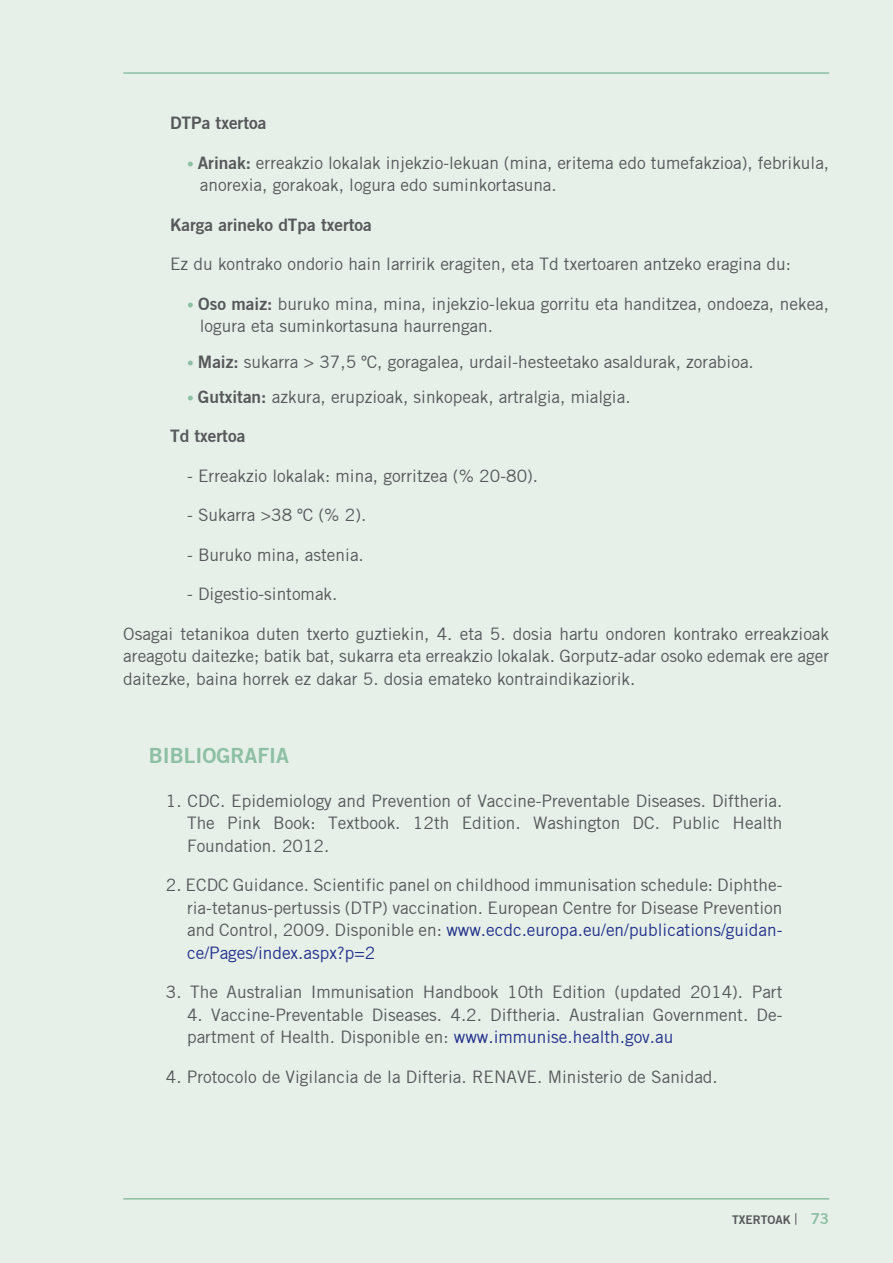
<style>
.page{position:relative;width:893px;height:1263px;background:#e6f0e9}
.page>*{position:absolute;margin:0;border:0;box-sizing:border-box;transform-origin:0 0}
.t1{font:21px "Trade Gothic Bold Two";color:#8dbfa4}
.t2{font:17.25px/22.5px "Trade Gothic";color:#57585a}
.t3{font:17.25px "Trade Gothic Bold Two";color:#57585a}
.t4{font:15.15px "Trade Gothic Bold Two";color:#8dbfa4}
.t5{font:12px "Trade Gothic Bold Two";color:#57585a}
.s1{font-size:13.5px;color:#8dbfa4}
.s2{font-family:"Trade Gothic Bold Two"}
.s3{color:#24318b}
</style>
<div class="page">
<hr style="left:123px;top:72px;width:706px;height:2px;background:#8dbfa4">
<svg style="left:795px;top:1213px;width:1px;height:12px"></svg>
<hr style="left:123px;top:1198px;width:706px;height:1px;background:#8dbfa4">
<p class="t3" style="left:170px;top:112px;width:98px">DTPa txertoa</p>
<p class="t2" style="left:200px;top:151px;width:631px;text-indent:-13px"><span class="s1">•</span> <span class="s2">Arinak:</span> erreakzio lokalak injekzio-lekuan (mina, eritema edo tumefakzioa), febrikula, anorexia, gorakoak, logura edo suminkortasuna.</p>
<p class="t3" style="left:170px;top:214px;width:203px">Karga arineko dTpa txertoa</p>
<p class="t2" style="left:170px;top:253px;width:622px">Ez du kontrako ondorio hain larririk eragiten, eta Td txertoaren antzeko eragina du:</p>
<p class="t2" style="left:200px;top:292px;width:631px;text-indent:-13px"><span class="s1">•</span> <span class="s2">Oso maiz:</span> buruko mina, mina, injekzio-lekua gorritu eta handitzea, ondoeza, nekea, logura eta suminkortasuna haurrengan.</p>
<p class="t2" style="left:187px;top:350px;width:568px"><span class="s1">•</span> <span class="s2">Maiz:</span> sukarra &gt; 37,5 ºC, goragalea, urdail-hesteetako asaldurak, zorabioa.</p>
<p class="t2" style="left:187px;top:385px;width:445px"><span class="s1">•</span> <span class="s2">Gutxitan:</span> azkura, erupzioak, sinkopeak, artralgia, mialgia.</p>
<p class="t3" style="left:170px;top:425px;width:77px">Td txertoa</p>
<p class="t2" style="left:187px;top:464px;width:353px">- Erreakzio lokalak: mina, gorritzea (% 20-80).</p>
<p class="t2" style="left:187px;top:504px;width:181px">- Sukarra &gt;38 ºC (% 2).</p>
<p class="t2" style="left:187px;top:543px;width:178px">- Buruko mina, astenia.</p>
<p class="t2" style="left:187px;top:583px;width:152px">- Digestio-sintomak.</p>
<p class="t2" style="left:123px;top:622px;width:707px;text-align:justify">Osagai tetanikoa duten txerto guztiekin, 4. eta 5. dosia hartu ondoren kontrako erreakzioak areagotu daitezke; batik bat, sukarra eta erreakzio lokalak. Gorputz-adar osoko edemak ere ager daitezke, baina horrek ez dakar 5. dosia emateko kontraindikaziorik.</p>
<p class="t1" style="left:149px;top:742px;width:142px">BIBLIOGRAFIA</p>
<p class="t2" style="left:187px;top:789px;width:597px;text-align:justify;text-indent:-21px">1. CDC. Epidemiology and Prevention of Vaccine-Preventable Diseases. Diftheria.<br>The Pink Book: Textbook. 12th Edition. Washington DC. Public Health Foundation. 2012.</p>
<p class="t2" style="left:187px;top:874px;width:597px;text-align:justify;text-indent:-21px">2. ECDC Guidance. Scientific panel on childhood immunisation schedule: Diphthe&shy;ria-tetanus-pertussis (DTP) vaccination. European Centre for Disease Prevention and Control, 2009. Disponible en: <span class="s3">www.ecdc.europa.eu/en/publications/guidan&shy;ce/Pages/index.aspx?p=2</span></p>
<p class="t2" style="left:166px;top:981px;width:618px">3. The Australian Immunisation Handbook 10th Edition (updated 2014). Part</p>
<p class="t2" style="left:187px;top:1003px;width:597px">4. Vaccine-Preventable Diseases. 4.2. Diftheria. Australian Government. De&shy;partment of Health. Disponible en: <span class="s3">www.immunise.health.gov.au</span></p>
<p class="t2" style="left:166px;top:1065px;width:553px">4. Protocolo de Vigilancia de la Difteria. RENAVE. Ministerio de Sanidad.</p>
<p class="t5" style="left:732px;top:1212px;width:60px">TXERTOAK</p>
<p class="t4" style="left:811px;top:1209px;width:20px">73</p>
</div>
